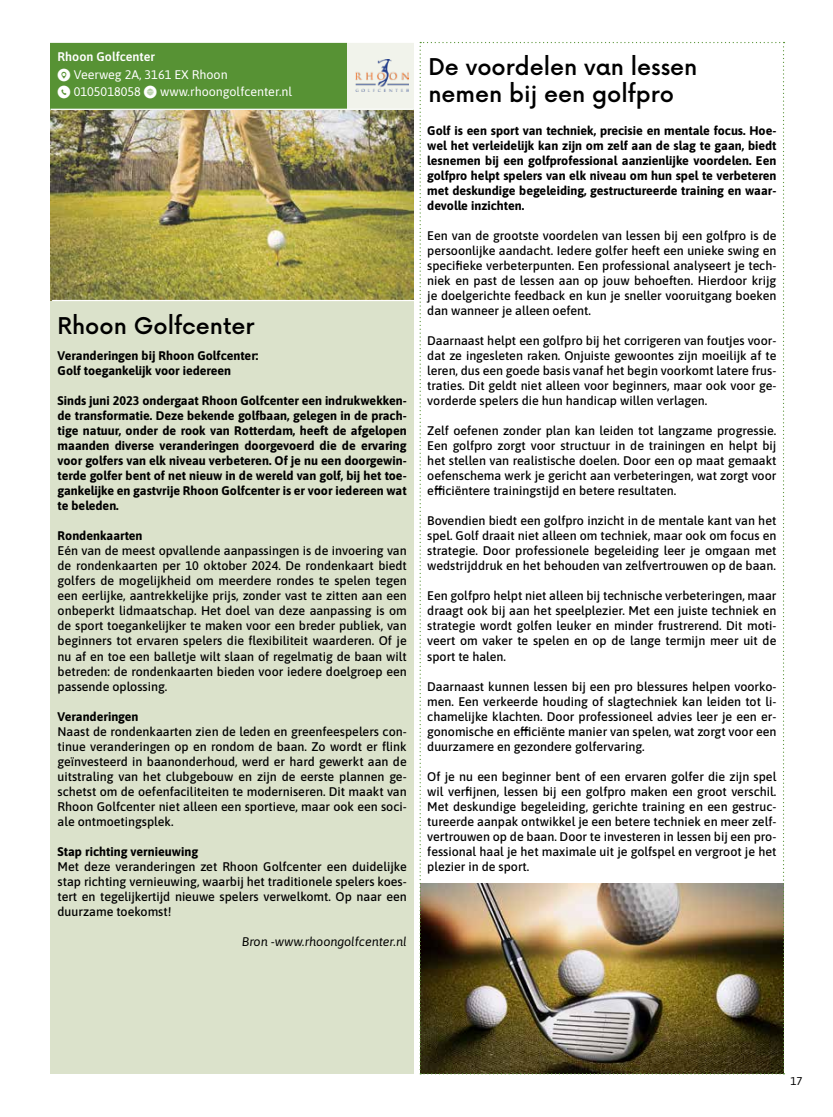
<style>
.page{position:relative;width:833px;height:1117px;background:#fff}
.page>*{position:absolute;margin:0;border:0;box-sizing:border-box;transform-origin:0 0}
.t1{font:500 22.5px/27px "Now";color:#000}
.t2{font:12.5px/15px "Asap";color:#000;text-align:justify}
.t3{font:12.5px/17.5px "Asap";color:#fff}
.t4{font:italic 12.5px "Asap";color:#000}
.t5{font:11.25px "Asap";color:#000}
.s1{font-family:"Social Media Circled"}
</style>
<div class="page">
<div style="left:50px;top:43px;width:364px;height:1031px;background:#dbe2cb"></div>
<div style="left:50px;top:43px;width:364px;height:32px;background:#579234"></div>
<div style="left:50px;top:60px;width:364px;height:32px;background:#579234"></div>
<div style="left:50px;top:78px;width:364px;height:32px;background:#579234"></div>
<div style="left:347px;top:43px;width:67px;height:66px;background:#f1f3eb"></div>
<hr style="left:50px;top:109px;width:364px;height:1px;background:#fff">
<img style="left:356px;top:60px;width:52px;height:32px">
<img style="left:50px;top:111px;width:364px;height:189px">
<hr style="left:52px;top:300px;width:363px;height:1px;background:#fff">
<svg style="left:419px;top:42px;width:365px;height:1032px"></svg>
<p class="t3" style="left:58px;top:47px;width:236px">Rhoon Golfcenter<br><span class="s1">9</span> Veerweg 2A, 3161 EX Rhoon<br><span class="s1">m</span> 0105018058 <span class="s1">K</span> www.rhoongolfcenter.nl</p>
<h1 class="t1" style="left:58px;top:310px;width:198px">Rhoon Golfcenter</h1>
<p class="t2" style="left:58px;top:347px;width:202px">Veranderingen bij Rhoon Golfcenter:<br>Golf toegankelijk voor iedereen</p>
<p class="t2" style="left:58px;top:392px;width:351px">Sinds juni 2023 ondergaat Rhoon Golfcenter een indrukwekken&shy;de transformatie. Deze bekende golfbaan, gelegen in de prach&shy;tige natuur, onder de rook van Rotterdam, heeft de afgelopen maanden diverse veranderingen doorgevoerd die de ervaring voor golfers van elk niveau verbeteren. Of je nu een doorgewin&shy;terde golfer bent of net nieuw in de wereld van golf, bij het toe&shy;gankelijke en gastvrije Rhoon Golfcenter is er voor iedereen wat te beleden.</p>
<p class="t2" style="left:58px;top:527px;width:351px;text-align:left">Rondenkaarten<br>Eén van de meest opvallende aanpassingen is de invoering van de rondenkaarten per 10 oktober 2024. De rondenkaart biedt golfers de mogelijkheid om meerdere rondes te spelen tegen een eerlijke, aantrekkelijke prijs, zonder vast te zitten aan een onbeperkt lidmaatschap. Het doel van deze aanpassing is om de sport toegankelijker te maken voor een breder publiek, van beginners tot ervaren spelers die flexibiliteit waarderen. Of je nu af en toe een balletje wilt slaan of regelmatig de baan wilt betreden: de rondenkaarten bieden voor iedere doelgroep een passende oplossing.</p>
<p class="t2" style="left:58px;top:707px;width:351px;text-align:left">Veranderingen<br>Naast de rondenkaarten zien de leden en greenfeespelers con&shy;tinue veranderingen op en rondom de baan. Zo wordt er flink geïnvesteerd in baanonderhoud, werd er hard gewerkt aan de uitstraling van het clubgebouw en zijn de eerste plannen ge&shy;schetst om de oefenfaciliteiten te moderniseren. Dit maakt van Rhoon Golfcenter niet alleen een sportieve, maar ook een soci&shy;ale ontmoetingsplek.</p>
<p class="t2" style="left:58px;top:842px;width:351px;text-align:left">Stap richting vernieuwing<br>Met deze veranderingen zet Rhoon Golfcenter een duidelijke stap richting vernieuwing, waarbij het traditionele spelers koes&shy;tert en tegelijkertijd nieuwe spelers verwelkomt. Op naar een duurzame toekomst!</p>
<p class="t4" style="left:242px;top:932px;width:166px">Bron -www.rhoongolfcenter.nl</p>
<h1 class="t1" style="left:428px;top:52px;width:271px">De voordelen van lessen nemen bij een golfpro</h1>
<p class="t2" style="left:427px;top:122px;width:351px">Golf is een sport van techniek, precisie en mentale focus. Hoe&shy;wel het verleidelijk kan zijn om zelf aan de slag te gaan, biedt lesnemen bij een golfprofessional aanzienlijke voordelen. Een golfpro helpt spelers van elk niveau om hun spel te verbeteren met deskundige begeleiding, gestructureerde training en waar&shy;devolle inzichten.</p>
<p class="t2" style="left:427px;top:227px;width:351px">Een van de grootste voordelen van lessen bij een golfpro is de persoonlijke aandacht. Iedere golfer heeft een unieke swing en specifieke verbeterpunten. Een professional analyseert je tech&shy;niek en past de lessen aan op jouw behoeften. Hierdoor krijg je doelgerichte feedback en kun je sneller vooruitgang boeken dan wanneer je alleen oefent.</p>
<p class="t2" style="left:427px;top:332px;width:351px">Daarnaast helpt een golfpro bij het corrigeren van foutjes voor&shy;dat ze ingesleten raken. Onjuiste gewoontes zijn moeilijk af te leren, dus een goede basis vanaf het begin voorkomt latere frus&shy;traties. Dit geldt niet alleen voor beginners, maar ook voor ge&shy;vorderde spelers die hun handicap willen verlagen.</p>
<p class="t2" style="left:427px;top:422px;width:351px">Zelf oefenen zonder plan kan leiden tot langzame progressie.<br>Een golfpro zorgt voor structuur in de trainingen en helpt bij het stellen van realistische doelen. Door een op maat gemaakt oefenschema werk je gericht aan verbeteringen, wat zorgt voor efficiëntere trainingstijd en betere resultaten.</p>
<p class="t2" style="left:427px;top:512px;width:351px">Bovendien biedt een golfpro inzicht in de mentale kant van het spel. Golf draait niet alleen om techniek, maar ook om focus en strategie. Door professionele begeleiding leer je omgaan met wedstrijddruk en het behouden van zelfvertrouwen op de baan.</p>
<p class="t2" style="left:427px;top:587px;width:351px">Een golfpro helpt niet alleen bij technische verbeteringen, maar draagt ook bij aan het speelplezier. Met een juiste techniek en strategie wordt golfen leuker en minder frustrerend. Dit moti&shy;veert om vaker te spelen en op de lange termijn meer uit de sport te halen.</p>
<p class="t2" style="left:427px;top:677px;width:351px">Daarnaast kunnen lessen bij een pro blessures helpen voorko&shy;men. Een verkeerde houding of slagtechniek kan leiden tot li&shy;chamelijke klachten. Door professioneel advies leer je een er&shy;gonomische en efficiënte manier van spelen, wat zorgt voor een duurzamere en gezondere golfervaring.</p>
<p class="t2" style="left:427px;top:767px;width:351px">Of je nu een beginner bent of een ervaren golfer die zijn spel wil verfijnen, lessen bij een golfpro maken een groot verschil.<br>Met deskundige begeleiding, gerichte training en een gestruc&shy;tureerde aanpak ontwikkel je een betere techniek en meer zelf&shy;vertrouwen op de baan. Door te investeren in lessen bij een pro&shy;fessional haal je het maximale uit je golfspel en vergroot je het plezier in de sport.</p>
<p class="t5" style="left:790px;top:1072px;width:14px">17</p>
</div>
